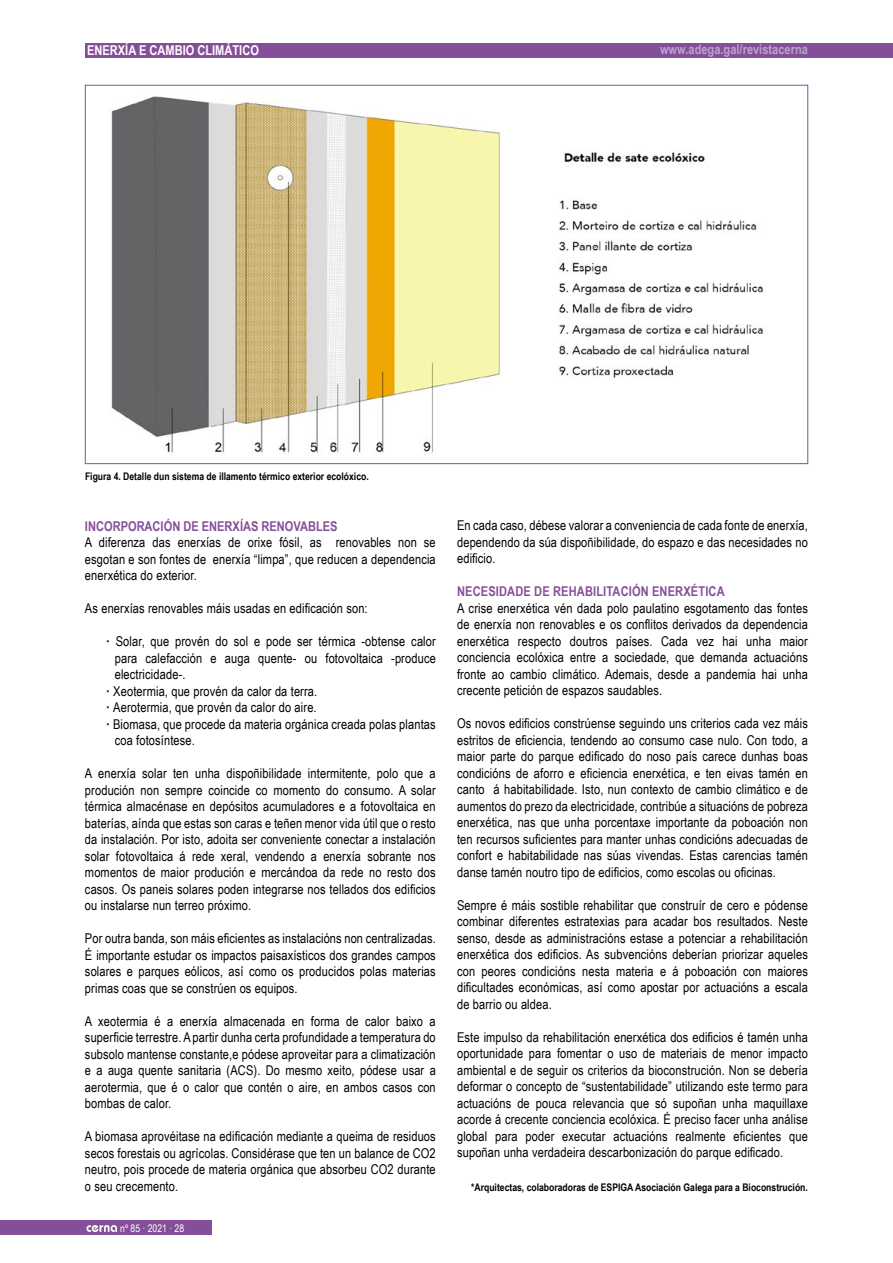
<style>
.page{position:relative;width:893px;height:1263px;background:#fff}
.page>*{position:absolute;margin:0;border:0;box-sizing:border-box;transform-origin:0 0}
.t1{font:13.5px/16.5px "Arial Narrow";letter-spacing:.01em;color:#000;text-align:justify}
.t2{font:700 13.5px "Arial Narrow";letter-spacing:.01em;color:#854e99}
.t3{font:700 13.5px "Arial Narrow";color:#bca2ce}
.t4{font:700 13.5px "Arial Narrow";color:#fff}
.t5{font:700 10.5px "Arial Narrow";color:#000}
.t6{font:10.5px "Arial Narrow";color:#fff}
.s1{font-weight:700}
</style>
<div class="page">
<div style="left:0;top:1220px;width:211px;height:15px;background:#854e99"></div>
<svg style="left:87px;top:1225px;width:30px;height:7px"></svg>
<div style="left:85px;top:43px;width:808px;height:14px;background:#854e99"></div>
<img style="left:111px;top:96px;width:652px;height:357px">
<p class="t4" style="left:87px;top:40px;width:173px">ENERXÍA E CAMBIO CLIMÁTICO</p>
<p class="t3" style="left:660px;top:39px;width:149px">www.adega.gal/revistacerna</p>
<p class="t5" style="left:85px;top:468px;width:285px">Figura 4. Detalle dun sistema de illamento térmico exterior ecolóxico.</p>
<p class="t2" style="left:85px;top:516px;width:254px">INCORPORACIÓN DE ENERXÍAS RENOVABLES</p>
<p class="t1" style="left:85px;top:534px;width:352px">A diferenza das enerxías de orixe fósil, as renovables non se esgotan e son fontes de enerxía “limpa”, que reducen a dependencia enerxética do exterior.</p>
<p class="t1" style="left:85px;top:600px;width:284px">As enerxías renovables máis usadas en edificación son:</p>
<p class="t1" style="left:106px;top:633px;width:331px"><span class="s1">·</span> Solar, que provén do sol e pode ser térmica -obtense calor</p>
<p class="t1" style="left:115px;top:649px;width:323px">para calefacción e auga quente- ou fotovoltaica -produce</p>
<p class="t1" style="left:115px;top:666px;width:72px">electricidade-.</p>
<p class="t1" style="left:106px;top:682px;width:213px"><span class="s1">·</span> Xeotermia, que provén da calor da terra.</p>
<p class="t1" style="left:106px;top:698px;width:212px"><span class="s1">·</span> Aerotermia, que provén da calor do aire.</p>
<p class="t1" style="left:106px;top:715px;width:331px"><span class="s1">·</span> Biomasa, que procede da materia orgánica creada polas plantas</p>
<p class="t1" style="left:115px;top:731px;width:82px">coa fotosíntese.</p>
<p class="t1" style="left:85px;top:764px;width:352px">A enerxía solar ten unha dispoñibilidade intermitente, polo que a produción non sempre coincide co momento do consumo. A solar térmica almacénase en depósitos acumuladores e a fotovoltaica en baterías, aínda que estas son caras e teñen menor vida útil que o resto da instalación. Por isto, adoita ser conveniente conectar a instalación solar fotovoltaica á rede xeral, vendendo a enerxía sobrante nos momentos de maior produción e mercándoa da rede no resto dos casos. Os paneis solares poden integrarse nos tellados dos edificios ou instalarse nun terreo próximo.</p>
<p class="t1" style="left:85px;top:929px;width:352px">Por outra banda, son máis eficientes as instalacións non centralizadas.<br>É importante estudar os impactos paisaxísticos dos grandes campos solares e parques eólicos, así como os producidos polas materias primas coas que se constrúen os equipos.</p>
<p class="t1" style="left:85px;top:1012px;width:352px">A xeotermia é a enerxía almacenada en forma de calor baixo a superficie terrestre. A partir dunha certa profundidade a temperatura do subsolo mantense constante,e pódese aproveitar para a climatización e a auga quente sanitaria (ACS). Do mesmo xeito, pódese usar a aerotermia, que é o calor que contén o aire, en ambos casos con bombas de calor.</p>
<p class="t1" style="left:85px;top:1127px;width:352px">A biomasa aprovéitase na edificación mediante a queima de residuos secos forestais ou agrícolas. Considérase que ten un balance de CO2 neutro, pois procede de materia orgánica que absorbeu CO2 durante o seu crecemento.</p>
<p class="t6" style="left:120px;top:1220px;width:65px">nº 85 · 2021 · 28</p>
<p class="t1" style="left:457px;top:517px;width:352px">En cada caso, débese valorar a conveniencia de cada fonte de enerxía, dependendo da súa dispoñibilidade, do espazo e das necesidades no edificio.</p>
<p class="t2" style="left:457px;top:581px;width:269px">NECESIDADE DE REHABILITACIÓN ENERXÉTICA</p>
<p class="t1" style="left:457px;top:599px;width:352px">A crise enerxética vén dada polo paulatino esgotamento das fontes de enerxía non renovables e os conflitos derivados da dependencia enerxética respecto doutros países. Cada vez hai unha maior conciencia ecolóxica entre a sociedade, que demanda actuacións fronte ao cambio climático. Ademais, desde a pandemia hai unha crecente petición de espazos saudables.</p>
<p class="t1" style="left:457px;top:715px;width:352px">Os novos edificios constrúense seguindo uns criterios cada vez máis estritos de eficiencia, tendendo ao consumo case nulo. Con todo, a maior parte do parque edificado do noso país carece dunhas boas condicións de aforro e eficiencia enerxética, e ten eivas tamén en canto á habitabilidade. Isto, nun contexto de cambio climático e de aumentos do prezo da electricidade, contribúe a situacións de pobreza enerxética, nas que unha porcentaxe importante da poboación non ten recursos suficientes para manter unhas condicións adecuadas de confort e habitabilidade nas súas vivendas. Estas carencias tamén danse tamén noutro tipo de edificios, como escolas ou oficinas.</p>
<p class="t1" style="left:457px;top:896px;width:352px">Sempre é máis sostible rehabilitar que construír de cero e pódense combinar diferentes estratexias para acadar bos resultados. Neste senso, desde as administracións estase a potenciar a rehabilitación enerxética dos edificios. As subvencións deberían priorizar aqueles con peores condicións nesta materia e á poboación con maiores dificultades económicas, así como apostar por actuacións a escala de barrio ou aldea.</p>
<p class="t1" style="left:457px;top:1028px;width:352px">Este impulso da rehabilitación enerxética dos edificios é tamén unha oportunidade para fomentar o uso de materiais de menor impacto ambiental e de seguir os criterios da bioconstrución. Non se debería deformar o concepto de “sustentabilidade” utilizando este termo para actuacións de pouca relevancia que só supoñan unha maquillaxe acorde á crecente conciencia ecolóxica. É preciso facer unha análise global para poder executar actuacións realmente eficientes que supoñan unha verdadeira descarbonización do parque edificado.</p>
<p class="t5" style="left:471px;top:1179px;width:338px">*Arquitectas, colaboradoras de ESPIGA Asociación Galega para a Bioconstrución.</p>
</div>
